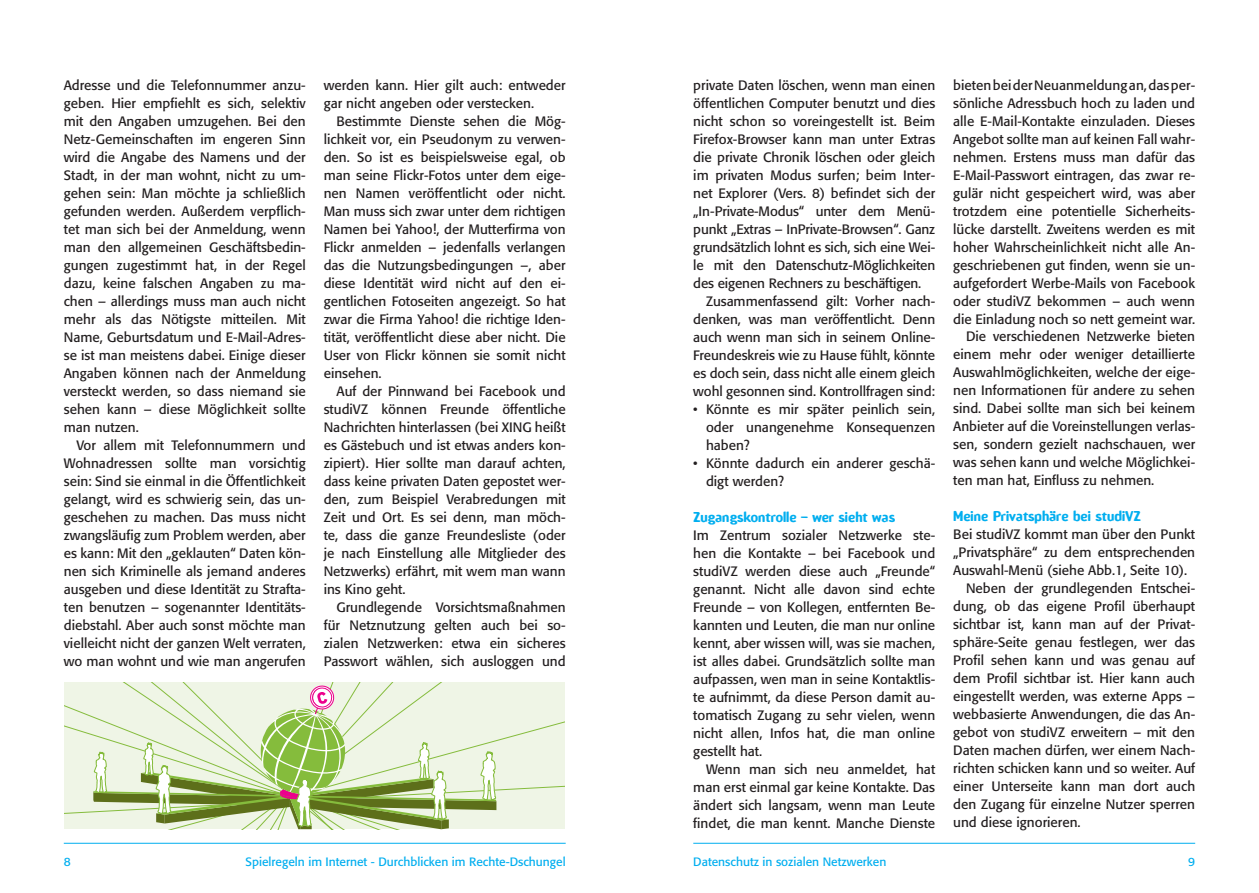
<style>
.page{position:relative;width:1259px;height:893px;background:#fff}
.page>*{position:absolute;margin:0;border:0;box-sizing:border-box;transform-origin:0 0}
.t1{font:13.5px/18px "Formata";color:#231f20;text-align:justify}
.t2{font:700 13.5px "Amoebia";color:#00aeef}
.t3{font:12px "Formata";color:#00aeef}
</style>
<div class="page">
<hr style="left:64px;top:843px;width:502px;height:1px;background:#00aeef">
<hr style="left:693px;top:843px;width:502px;height:1px;background:#00aeef">
<svg style="left:65px;top:682px;width:500px;height:147px;background:#d5e0bf"></svg>
<p class="t1" style="left:64px;top:77px;width:243px">Adresse und die Telefonnummer anzu&shy;geben. Hier empfiehlt es sich, selektiv mit den Angaben umzugehen. Bei den Netz-Gemeinschaften im engeren Sinn wird die Angabe des Namens und der Stadt, in der man wohnt, nicht zu um&shy;gehen sein: Man möchte ja schließlich gefunden werden. Außerdem verpflich&shy;tet man sich bei der Anmeldung, wenn man den allgemeinen Geschäftsbedin&shy;gungen zugestimmt hat, in der Regel dazu, keine falschen Angaben zu ma&shy;chen – allerdings muss man auch nicht mehr als das Nötigste mitteilen. Mit Name, Geburtsdatum und E-Mail-Adres&shy;se ist man meistens dabei. Einige dieser Angaben können nach der Anmeldung versteckt werden, so dass niemand sie sehen kann – diese Möglichkeit sollte man nutzen.</p>
<p class="t1" style="left:64px;top:437px;width:243px;text-indent:13px">Vor allem mit Telefonnummern und Wohnadressen sollte man vorsichtig sein: Sind sie einmal in die Öffentlichkeit gelangt, wird es schwierig sein, das un&shy;geschehen zu machen. Das muss nicht zwangsläufig zum Problem werden, aber es kann: Mit den „geklauten“ Daten kön&shy;nen sich Kriminelle als jemand anderes ausgeben und diese Identität zu Strafta&shy;ten benutzen – sogenannter Identitäts&shy;diebstahl. Aber auch sonst möchte man vielleicht nicht der ganzen Welt verraten, wo man wohnt und wie man angerufen</p>
<p class="t1" style="left:324px;top:77px;width:243px">werden kann. Hier gilt auch: entweder gar nicht angeben oder verstecken.</p>
<p class="t1" style="left:324px;top:113px;width:243px;text-indent:13px">Bestimmte Dienste sehen die Mög&shy;lichkeit vor, ein Pseudonym zu verwen&shy;den. So ist es beispielsweise egal, ob man seine Flickr-Fotos unter dem eige&shy;nen Namen veröffentlicht oder nicht.<br>Man muss sich zwar unter dem richtigen Namen bei Yahoo!, der Mutterfirma von Flickr anmelden – jedenfalls verlangen das die Nutzungsbedingungen –, aber diese Identität wird nicht auf den ei&shy;gentlichen Fotoseiten angezeigt. So hat zwar die Firma Yahoo! die richtige Iden&shy;tität, veröffentlicht diese aber nicht. Die User von Flickr können sie somit nicht einsehen.</p>
<p class="t1" style="left:324px;top:383px;width:243px;text-indent:13px">Auf der Pinnwand bei Facebook und studiVZ können Freunde öffentliche Nachrichten hinterlassen (bei XING heißt es Gästebuch und ist etwas anders kon&shy;zipiert). Hier sollte man darauf achten, dass keine privaten Daten gepostet wer&shy;den, zum Beispiel Verabredungen mit Zeit und Ort. Es sei denn, man möch&shy;te, dass die ganze Freundesliste (oder je nach Einstellung alle Mitglieder des Netzwerks) erfährt, mit wem man wann ins Kino geht.</p>
<p class="t1" style="left:324px;top:599px;width:243px;text-indent:13px">Grundlegende Vorsichtsmaßnahmen für Netznutzung gelten auch bei so&shy;zialen Netzwerken: etwa ein sicheres Passwort wählen, sich ausloggen und</p>
<p class="t1" style="left:693px;top:77px;width:243px">private Daten löschen, wenn man einen öffentlichen Computer benutzt und dies nicht schon so voreingestellt ist. Beim Firefox-Browser kann man unter Extras die private Chronik löschen oder gleich im privaten Modus surfen; beim Inter&shy;net Explorer (Vers. 8) befindet sich der „In-Private-Modus“ unter dem Menü&shy;punkt „Extras – InPrivate-Browsen“. Ganz grundsätzlich lohnt es sich, sich eine Wei&shy;le mit den Datenschutz-Möglichkeiten des eigenen Rechners zu beschäftigen.</p>
<p class="t1" style="left:706px;top:293px;width:231px">Zusammenfassend gilt: Vorher nach-</p>
<p class="t1" style="left:693px;top:311px;width:243px">denken, was man veröffentlicht. Denn</p>
<p class="t1" style="left:693px;top:329px;width:243px">auch wenn man sich in seinem Online-</p>
<p class="t1" style="left:693px;top:347px;width:243px">Freundeskreis wie zu Hause fühlt, könnte</p>
<p class="t1" style="left:693px;top:365px;width:243px">es doch sein, dass nicht alle einem gleich</p>
<p class="t1" style="left:693px;top:383px;width:243px">wohl gesonnen sind. Kontrollfragen sind:</p>
<p class="t1" style="left:706px;top:401px;width:231px">Könnte es mir später peinlich sein,</p>
<p class="t1" style="left:706px;top:419px;width:231px">oder unangenehme Konsequenzen</p>
<p class="t1" style="left:706px;top:437px;width:45px">haben?</p>
<p class="t1" style="left:706px;top:455px;width:231px">Könnte dadurch ein anderer geschä-</p>
<p class="t1" style="left:706px;top:473px;width:79px">digt werden?</p>
<p class="t2" style="left:693px;top:511px;width:203px">Zugangskontrolle – wer sieht was</p>
<p class="t1" style="left:693px;top:527px;width:243px">Im Zentrum sozialer Netzwerke ste&shy;hen die Kontakte – bei Facebook und studiVZ werden diese auch „Freunde“ genannt. Nicht alle davon sind echte Freunde – von Kollegen, entfernten Be&shy;kannten und Leuten, die man nur online kennt, aber wissen will, was sie machen, ist alles dabei. Grundsätzlich sollte man aufpassen, wen man in seine Kontaktlis&shy;te aufnimmt, da diese Person damit au&shy;tomatisch Zugang zu sehr vielen, wenn nicht allen, Infos hat, die man online gestellt hat.</p>
<p class="t1" style="left:693px;top:761px;width:243px;text-indent:13px">Wenn man sich neu anmeldet, hat man erst einmal gar keine Kontakte. Das ändert sich langsam, wenn man Leute findet, die man kennt. Manche Dienste</p>
<p class="t1" style="left:953px;top:77px;width:243px">bieten bei der Neuanmeldung an, das per-</p>
<p class="t1" style="left:953px;top:95px;width:243px">sönliche Adressbuch hoch zu laden und</p>
<p class="t1" style="left:953px;top:113px;width:243px">alle E-Mail-Kontakte einzuladen. Dieses</p>
<p class="t1" style="left:953px;top:131px;width:243px">Angebot sollte man auf keinen Fall wahr-</p>
<p class="t1" style="left:953px;top:149px;width:243px">nehmen. Erstens muss man dafür das</p>
<p class="t1" style="left:953px;top:167px;width:243px">E-Mail-Passwort eintragen, das zwar re-</p>
<p class="t1" style="left:953px;top:185px;width:243px">gulär nicht gespeichert wird, was aber</p>
<p class="t1" style="left:953px;top:203px;width:243px">trotzdem eine potentielle Sicherheits-</p>
<p class="t1" style="left:953px;top:221px;width:243px">lücke darstellt. Zweitens werden es mit</p>
<p class="t1" style="left:953px;top:239px;width:243px">hoher Wahrscheinlichkeit nicht alle An-</p>
<p class="t1" style="left:953px;top:257px;width:243px">geschriebenen gut finden, wenn sie un-</p>
<p class="t1" style="left:953px;top:275px;width:243px">aufgefordert Werbe-Mails von Facebook</p>
<p class="t1" style="left:953px;top:293px;width:243px">oder studiVZ bekommen – auch wenn</p>
<p class="t1" style="left:953px;top:311px;width:243px">die Einladung noch so nett gemeint war.</p>
<p class="t1" style="left:966px;top:329px;width:231px">Die verschiedenen Netzwerke bieten</p>
<p class="t1" style="left:953px;top:347px;width:243px">einem mehr oder weniger detaillierte</p>
<p class="t1" style="left:953px;top:365px;width:243px">Auswahlmöglichkeiten, welche der eige-</p>
<p class="t1" style="left:953px;top:383px;width:243px">nen Informationen für andere zu sehen</p>
<p class="t1" style="left:953px;top:401px;width:243px">sind. Dabei sollte man sich bei keinem</p>
<p class="t1" style="left:953px;top:419px;width:243px">Anbieter auf die Voreinstellungen verlas-</p>
<p class="t1" style="left:953px;top:437px;width:243px">sen, sondern gezielt nachschauen, wer</p>
<p class="t1" style="left:953px;top:455px;width:243px">was sehen kann und welche Möglichkei-</p>
<p class="t1" style="left:953px;top:473px;width:203px">ten man hat, Einfluss zu nehmen.</p>
<p class="t2" style="left:953px;top:511px;width:189px">Meine Privatsphäre bei studiVZ</p>
<p class="t1" style="left:953px;top:527px;width:243px">Bei studiVZ kommt man über den Punkt</p>
<p class="t1" style="left:953px;top:545px;width:243px">„Privatsphäre“ zu dem entsprechenden</p>
<p class="t1" style="left:953px;top:563px;width:235px">Auswahl-Menü (siehe Abb.1, Seite 10).</p>
<p class="t1" style="left:966px;top:581px;width:231px">Neben der grundlegenden Entschei-</p>
<p class="t1" style="left:953px;top:599px;width:243px">dung, ob das eigene Profil überhaupt</p>
<p class="t1" style="left:953px;top:617px;width:243px">sichtbar ist, kann man auf der Privat-</p>
<p class="t1" style="left:953px;top:635px;width:243px">sphäre-Seite genau festlegen, wer das</p>
<p class="t1" style="left:953px;top:653px;width:243px">Profil sehen kann und was genau auf</p>
<p class="t1" style="left:953px;top:671px;width:243px">dem Profil sichtbar ist. Hier kann auch</p>
<p class="t1" style="left:953px;top:689px;width:243px">eingestellt werden, was externe Apps –</p>
<p class="t1" style="left:953px;top:707px;width:243px">webbasierte Anwendungen, die das An-</p>
<p class="t1" style="left:953px;top:725px;width:243px">gebot von studiVZ erweitern – mit den</p>
<p class="t1" style="left:953px;top:743px;width:243px">Daten machen dürfen, wer einem Nach-</p>
<p class="t1" style="left:953px;top:761px;width:243px">richten schicken kann und so weiter. Auf</p>
<p class="t1" style="left:953px;top:779px;width:243px">einer Unterseite kann man dort auch</p>
<p class="t1" style="left:953px;top:797px;width:243px">den Zugang für einzelne Nutzer sperren</p>
<p class="t1" style="left:953px;top:815px;width:129px">und diese ignorieren.</p>
<p class="t3" style="left:693px;top:856px;width:194px">Datenschutz in sozialen Netzwerken</p>
<p class="t3" style="left:64px;top:856px;width:8px">8</p>
<p class="t3" style="left:246px;top:856px;width:321px">Spielregeln im Internet - Durchblicken im Rechte-Dschungel</p>
<p class="t3" style="left:1188px;top:856px;width:8px">9</p>
</div>
